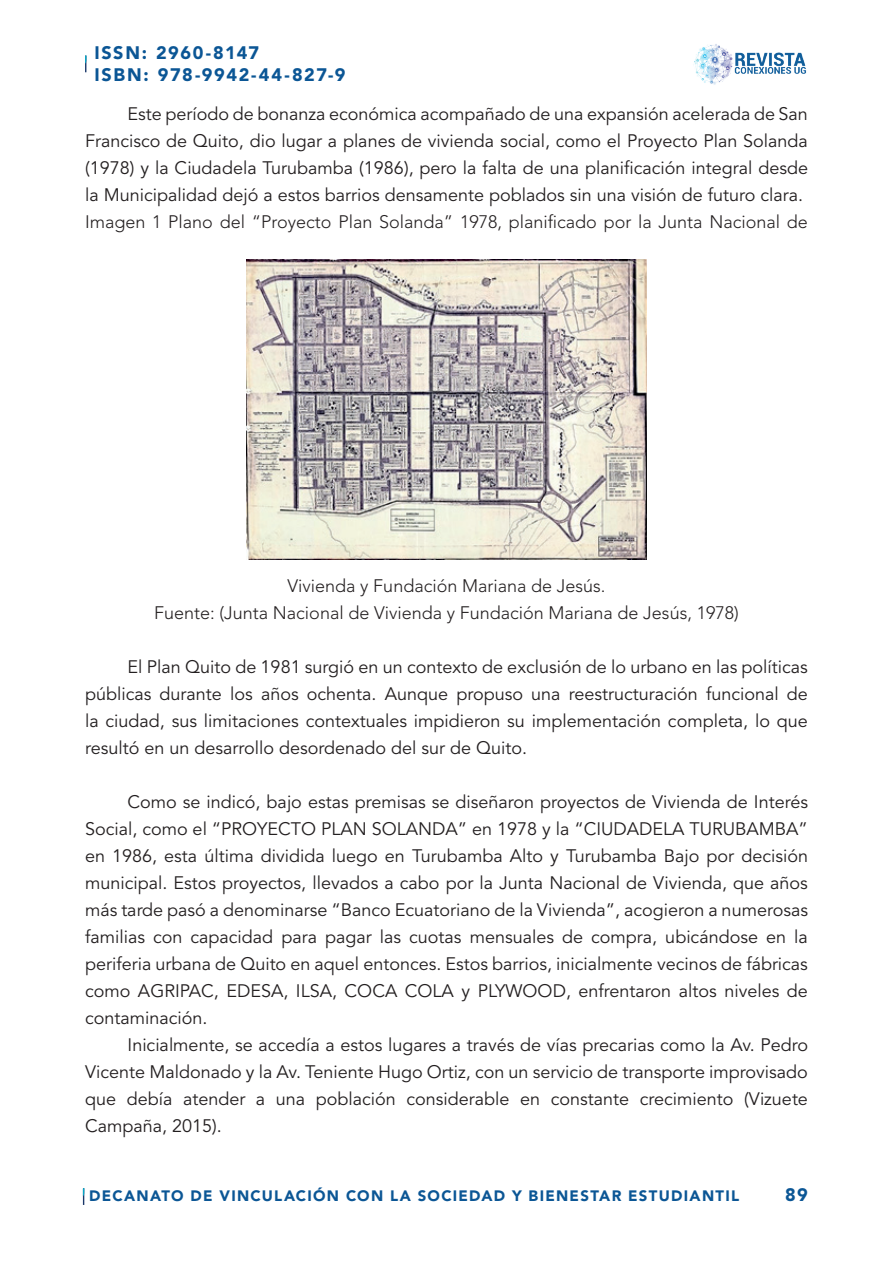
<style>
.page{position:relative;width:893px;height:1263px;background:#fff}
.page>*{position:absolute;margin:0;border:0;box-sizing:border-box;transform-origin:0 0}
.t1{font:18px/27px "Avenir LT Std";color:#231f20;text-align:justify}
.t2{font:300 18px/27px "Avenir LT Std";color:#231f20;text-align:center}
.t3{font:900 18px/22.5px "Avenir LT Std";letter-spacing:.09em;color:#0b5695}
.t4{font:900 18px "Avenir LT Std";color:#0b5695}
.t5{font:900 15px "Avenir LT Std";letter-spacing:.085em;color:#0b5695}
</style>
<div class="page">
<img style="left:693px;top:44px;width:114px;height:41px">
<svg style="left:83px;top:1188px;width:1px;height:17px"></svg>
<svg style="left:85px;top:56px;width:1px;height:16px"></svg>
<img style="left:247px;top:259px;width:399px;height:301px">
<p class="t3" style="left:94px;top:41px;width:252px">ISSN: 2960-8147<br>ISBN: 978-9942-44-827-9</p>
<p class="t1" style="left:85px;top:101px;width:724px;text-indent:43px">Este período de bonanza económica acompañado de una expansión acelerada de San Francisco de Quito, dio lugar a planes de vivienda social, como el Proyecto Plan Solanda (1978) y la Ciudadela Turubamba (1986), pero la falta de una planificación integral desde la Municipalidad dejó a estos barrios densamente poblados sin una visión de futuro clara.</p>
<p class="t2" style="left:85px;top:208px;width:724px">Imagen 1 Plano del “Proyecto Plan Solanda” 1978, planificado por la Junta Nacional de</p>
<p class="t2" style="left:154px;top:572px;width:586px">Vivienda y Fundación Mariana de Jesús.<br>Fuente: (Junta Nacional de Vivienda y Fundación Mariana de Jesús, 1978)</p>
<p class="t1" style="left:85px;top:654px;width:724px;text-indent:43px">El Plan Quito de 1981 surgió en un contexto de exclusión de lo urbano en las políticas públicas durante los años ochenta. Aunque propuso una reestructuración funcional de la ciudad, sus limitaciones contextuales impidieron su implementación completa, lo que resultó en un desarrollo desordenado del sur de Quito.</p>
<p class="t1" style="left:85px;top:789px;width:724px;text-indent:43px">Como se indicó, bajo estas premisas se diseñaron proyectos de Vivienda de Interés Social, como el “PROYECTO PLAN SOLANDA” en 1978 y la “CIUDADELA TURUBAMBA” en 1986, esta última dividida luego en Turubamba Alto y Turubamba Bajo por decisión municipal. Estos proyectos, llevados a cabo por la Junta Nacional de Vivienda, que años más tarde pasó a denominarse “Banco Ecuatoriano de la Vivienda”, acogieron a numerosas familias con capacidad para pagar las cuotas mensuales de compra, ubicándose en la periferia urbana de Quito en aquel entonces. Estos barrios, inicialmente vecinos de fábricas como AGRIPAC, EDESA, ILSA, COCA COLA y PLYWOOD, enfrentaron altos niveles de contaminación.</p>
<p class="t1" style="left:85px;top:1032px;width:724px;text-indent:43px">Inicialmente, se accedía a estos lugares a través de vías precarias como la Av. Pedro Vicente Maldonado y la Av. Teniente Hugo Ortiz, con un servicio de transporte improvisado que debía atender a una población considerable en constante crecimiento (Vizuete Campaña, 2015).</p>
<p class="t5" style="left:89px;top:1187px;width:651px">DECANATO DE VINCULACIÓN CON LA SOCIEDAD Y BIENESTAR ESTUDIANTIL</p>
<p class="t4" style="left:785px;top:1183px;width:24px">89</p>
</div>
